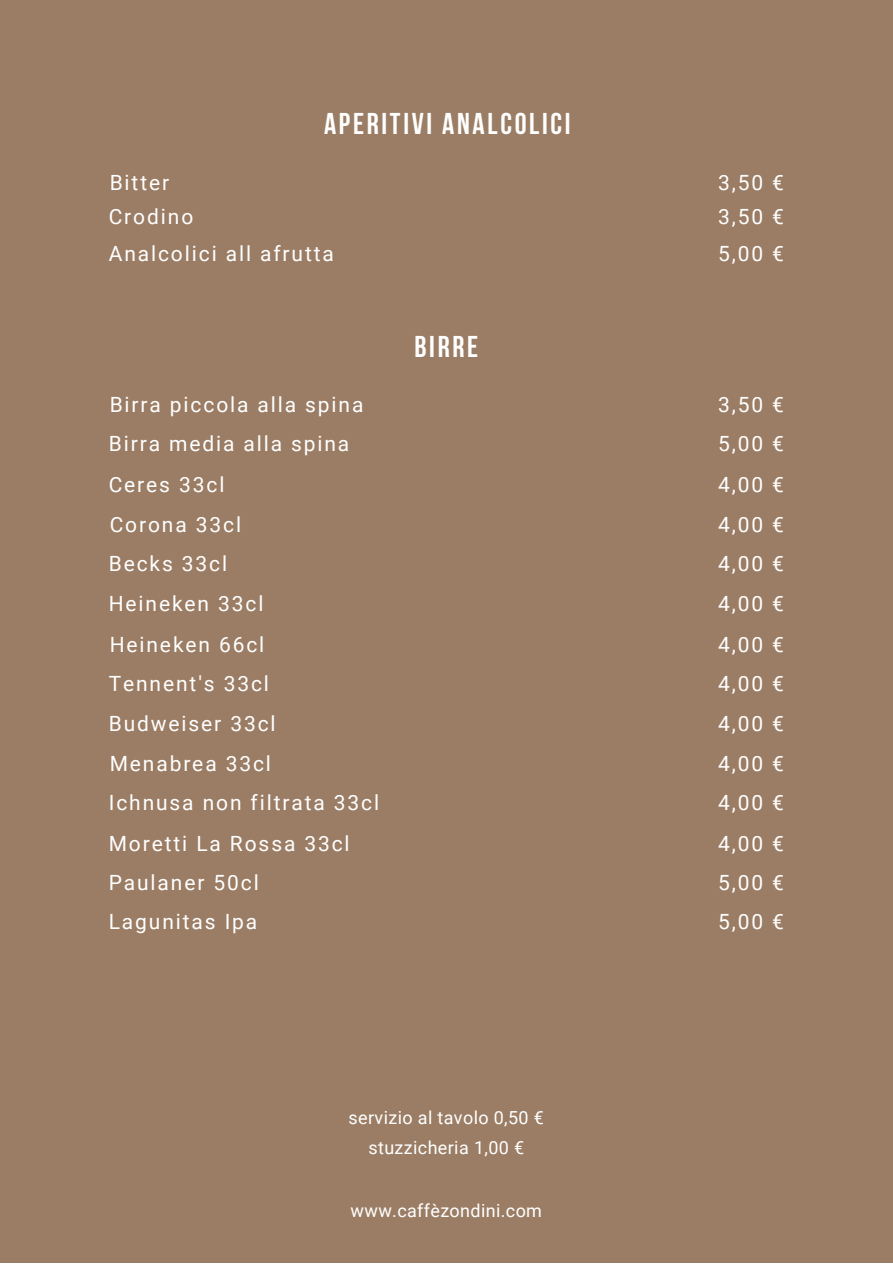
<style>
.page{position:relative;width:893px;height:1264px;background:#fff}
.page>*{position:absolute;margin:0;border:0;box-sizing:border-box;transform-origin:0 0}
.t1{font:700 30px "Bebas Neue";letter-spacing:.09em;color:#fff}
.t2{font:21px "Roboto";letter-spacing:.09em;color:#fff}
.t3{font:18px "Roboto";letter-spacing:.02em;color:#fff}
</style>
<div class="page">
<div style="left:0;top:0;width:892px;height:1262px;background:#9b7d65"></div>
<p class="t1" style="left:324px;top:111px;width:248px">APERITIVI ANALCOLICI</p>
<p class="t2" style="left:110px;top:170px;width:61px">Bitter</p>
<p class="t2" style="left:718px;top:170px;width:67px">3,50 €</p>
<p class="t2" style="left:109px;top:205px;width:86px">Crodino</p>
<p class="t2" style="left:718px;top:205px;width:67px">3,50 €</p>
<p class="t2" style="left:109px;top:242px;width:226px">Analcolici all afrutta</p>
<p class="t2" style="left:718px;top:242px;width:67px">5,00 €</p>
<p class="t1" style="left:414px;top:334px;width:65px">BIRRE</p>
<p class="t2" style="left:110px;top:392px;width:255px">Birra piccola alla spina</p>
<p class="t2" style="left:718px;top:392px;width:67px">3,50 €</p>
<p class="t2" style="left:109px;top:432px;width:242px">Birra media alla spina</p>
<p class="t2" style="left:718px;top:432px;width:67px">5,00 €</p>
<p class="t2" style="left:109px;top:472px;width:117px">Ceres 33cl</p>
<p class="t2" style="left:718px;top:472px;width:67px">4,00 €</p>
<p class="t2" style="left:110px;top:512px;width:133px">Corona 33cl</p>
<p class="t2" style="left:718px;top:512px;width:67px">4,00 €</p>
<p class="t2" style="left:109px;top:551px;width:120px">Becks 33cl</p>
<p class="t2" style="left:718px;top:551px;width:67px">4,00 €</p>
<p class="t2" style="left:109px;top:591px;width:156px">Heineken 33cl</p>
<p class="t2" style="left:718px;top:591px;width:67px">4,00 €</p>
<p class="t2" style="left:110px;top:632px;width:156px">Heineken 66cl</p>
<p class="t2" style="left:718px;top:632px;width:67px">4,00 €</p>
<p class="t2" style="left:109px;top:671px;width:162px">Tennent's 33cl</p>
<p class="t2" style="left:718px;top:671px;width:67px">4,00 €</p>
<p class="t2" style="left:109px;top:711px;width:168px">Budweiser 33cl</p>
<p class="t2" style="left:718px;top:711px;width:67px">4,00 €</p>
<p class="t2" style="left:110px;top:751px;width:163px">Menabrea 33cl</p>
<p class="t2" style="left:718px;top:751px;width:67px">4,00 €</p>
<p class="t2" style="left:109px;top:790px;width:272px">Ichnusa non filtrata 33cl</p>
<p class="t2" style="left:718px;top:790px;width:67px">4,00 €</p>
<p class="t2" style="left:109px;top:831px;width:242px">Moretti La Rossa 33cl</p>
<p class="t2" style="left:109px;top:870px;width:151px">Paulaner 50cl</p>
<p class="t2" style="left:109px;top:909px;width:150px">Lagunitas Ipa</p>
<p class="t2" style="left:718px;top:831px;width:67px">4,00 €</p>
<p class="t2" style="left:718px;top:870px;width:67px">5,00 €</p>
<p class="t2" style="left:718px;top:909px;width:67px">5,00 €</p>
<p class="t3" style="left:348px;top:1107px;width:197px">servizio al tavolo 0,50 €</p>
<p class="t3" style="left:368px;top:1136px;width:157px">stuzzicheria 1,00 €</p>
<p class="t3" style="left:350px;top:1199px;width:193px">www.caffèzondini.com</p>
</div>
